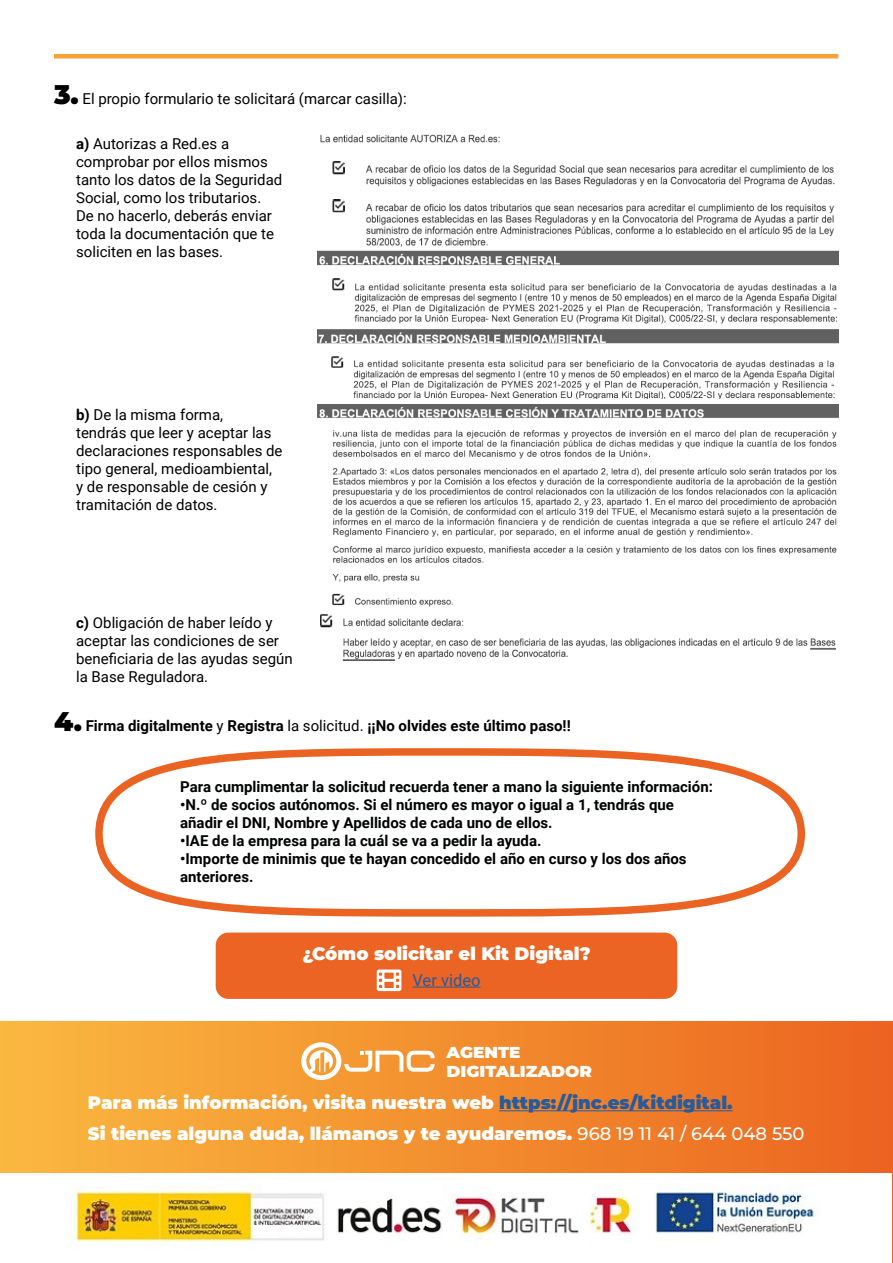
<style>
.page{position:relative;width:893px;height:1263px;background:#fff}
.page>*{position:absolute;margin:0;border:0;box-sizing:border-box;transform-origin:0 0}
.t1{font:900 18px "Montserrat";color:#fff}
.t2{font:16.5px "Roboto";color:#275b9b}
.t3{font:900 15.9px/19px "Montserrat";color:#fff;scale:1.07 1}
.t4{font:15px/18px "Roboto";color:#000}
.t5{font:700 15px/18px "Roboto";color:#010202}
.t6{font:700 15px/18px "Roboto";color:#000}
.s1{font-family:"Montserrat";font-weight:900;font-size:27px}
.s2{font-weight:700}
.s3{font-weight:400}
.s4{color:#000}
.s5{color:#275b9b}
.s6{font-weight:500}
</style>
<div class="page">
<svg style="left:95px;top:748px;width:710px;height:169px"></svg>
<div style="left:0;top:1021px;width:893px;height:242px;background:linear-gradient(to right,#fab93f,#eb6420)"></div>
<div style="left:54px;top:54px;width:784px;height:5px;background:#f6a237"></div>
<img style="left:320px;top:134px;width:515px;height:113px">
<img style="left:317px;top:251px;width:521px;height:73px">
<img style="left:317px;top:330px;width:521px;height:69px">
<img style="left:317px;top:404px;width:521px;height:202px">
<img style="left:320px;top:614px;width:516px;height:47px">
<hr style="left:499px;top:1110px;width:234px;height:1px;background:#275b9b">
<svg style="left:301px;top:1042px;width:134px;height:38px"></svg>
<div style="left:1px;top:1173px;width:891px;height:89px;background:#fff"></div>
<img style="left:70px;top:1188px;width:744px;height:55px">
<div style="left:216px;top:932px;width:461px;height:67px;background:#eb6423;border-radius:13px"></div>
<hr style="left:412px;top:987px;width:68px;height:1px;background:#275b9b">
<svg style="left:377px;top:969px;width:24px;height:22px"></svg>
<p class="t4" style="left:54px;top:89px;width:354px"><span class="s1">3.</span> El propio formulario te solicitará (marcar casilla):</p>
<p class="t4" style="left:76px;top:134px;width:208px"><span class="s2">a)</span> Autorizas a Red.es a comprobar por ellos mismos tanto los datos de la Seguridad<br>Social, como los tributarios.<br>De no hacerlo, deberás enviar toda la documentación que te soliciten en las bases.</p>
<p class="t4" style="left:76px;top:405px;width:208px"><span class="s2">b)</span> De la misma forma,<br>tendrás que leer y aceptar las declaraciones responsables de tipo general, medioambiental, y de responsable de cesión y tramitación de datos.</p>
<p class="t4" style="left:76px;top:613px;width:218px"><span class="s2">c)</span> Obligación de haber leído y aceptar las condiciones de ser beneficiaria de las ayudas según la Base Reguladora.</p>
<p class="t6" style="left:54px;top:716px;width:518px"><span class="s1">4.</span> Firma digitalmente <span class="s3">y</span> Registra <span class="s3">la solicitud.</span> ¡¡No olvides este último paso!!</p>
<p class="t5" style="left:180px;top:777px;width:534px"><span class="s4">P</span>ara cumplimentar la solicitud recuerda tener a mano la siguiente información:</p>
<p class="t5" style="left:180px;top:795px;width:495px">•N.º de socios autónomos. Si el número es mayor o igual a 1, tendrás que añadir el DNI, Nombre y Apellidos de cada uno de ellos.</p>
<p class="t5" style="left:180px;top:831px;width:363px">•IAE de la empresa para la cuál se va a pedir la <span class="s4">ayuda.</span></p>
<p class="t6" style="left:180px;top:849px;width:508px">•Importe de minimis que te hayan concedido el año en curso y los dos años anteriores.</p>
<p class="t1" style="left:302px;top:940px;width:290px">¿Cómo solicitar el Kit Digital?</p>
<p class="t2" style="left:412px;top:968px;width:70px">Ver video</p>
<p class="t3" style="left:446px;top:1042px;width:138px">AGENTE<br>DIGITALIZADOR</p>
<p class="t1" style="left:88px;top:1089px;width:646px">Para más información, visita nuestra web <span class="s5">https://jnc.es/kitdigital.</span></p>
<p class="t1" style="left:88px;top:1120px;width:718px">Si tienes alguna duda, llámanos y te ayudaremos. <span class="s6">968 19 11 41 / 644 048 550</span></p>
</div>
